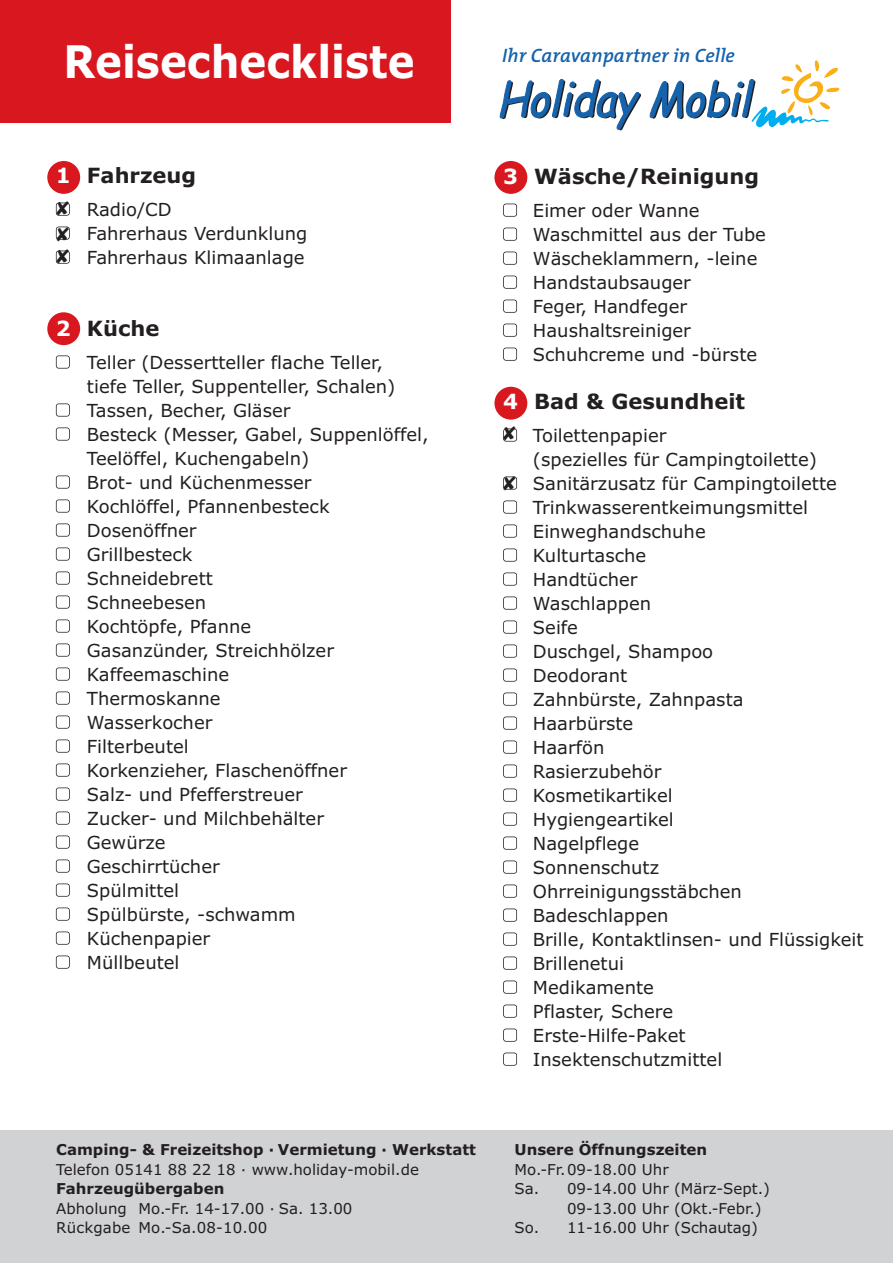
<style>
.page{position:relative;width:893px;height:1263px;background:#fff}
.page>*{position:absolute;margin:0;border:0;box-sizing:border-box;transform-origin:0 0}
.t1{font:700 45px "Verdana";color:#fff;scale:.9 1}
.t2{font:700 21px "Verdana";color:#231f20}
.t3{font:italic 600 19.5px "The Mix";letter-spacing:.005em;color:#1663ac}
.t4{font:18px/24px "Verdana";color:#231f20}
.t5{font:15px/19.5px "Verdana";color:#231f20}
.t6{font:700 15px "Verdana";color:#231f20}
.s1{color:#fff}
</style>
<div class="page">
<div style="left:47px;top:161px;width:33px;height:33px;background:#d8171f;border-radius:50%"></div>
<div style="left:494px;top:161px;width:33px;height:33px;background:#d8171f;border-radius:50%"></div>
<div style="left:494px;top:387px;width:33px;height:33px;background:#d8171f;border-radius:50%"></div>
<div style="left:47px;top:312px;width:33px;height:33px;background:#d8171f;border-radius:50%"></div>
<div style="left:0;top:1130px;width:893px;height:133px;background:#d1d2d4"></div>
<svg style="left:500px;top:79px;width:141px;height:52px"></svg>
<svg style="left:650px;top:60px;width:190px;height:68px"></svg>
<div style="left:0;top:0;width:451px;height:123px;background:#d8171f"></div>
<div style="left:56px;top:523px;width:14px;height:14px;border:2px solid #231f20;border-radius:3px"></div>
<div style="left:56px;top:955px;width:14px;height:14px;border:2px solid #231f20;border-radius:3px"></div>
<div style="left:56px;top:931px;width:14px;height:14px;border:2px solid #231f20;border-radius:3px"></div>
<div style="left:56px;top:907px;width:14px;height:14px;border:2px solid #231f20;border-radius:3px"></div>
<div style="left:56px;top:883px;width:14px;height:14px;border:2px solid #231f20;border-radius:3px"></div>
<div style="left:56px;top:859px;width:14px;height:14px;border:2px solid #231f20;border-radius:3px"></div>
<div style="left:56px;top:835px;width:14px;height:14px;border:2px solid #231f20;border-radius:3px"></div>
<div style="left:56px;top:811px;width:14px;height:14px;border:2px solid #231f20;border-radius:3px"></div>
<div style="left:56px;top:787px;width:14px;height:14px;border:2px solid #231f20;border-radius:3px"></div>
<div style="left:56px;top:763px;width:14px;height:14px;border:2px solid #231f20;border-radius:3px"></div>
<div style="left:56px;top:739px;width:14px;height:14px;border:2px solid #231f20;border-radius:3px"></div>
<div style="left:56px;top:715px;width:14px;height:14px;border:2px solid #231f20;border-radius:3px"></div>
<div style="left:56px;top:691px;width:14px;height:14px;border:2px solid #231f20;border-radius:3px"></div>
<div style="left:56px;top:667px;width:14px;height:14px;border:2px solid #231f20;border-radius:3px"></div>
<div style="left:56px;top:643px;width:14px;height:14px;border:2px solid #231f20;border-radius:3px"></div>
<div style="left:56px;top:619px;width:14px;height:14px;border:2px solid #231f20;border-radius:3px"></div>
<div style="left:56px;top:595px;width:14px;height:14px;border:2px solid #231f20;border-radius:3px"></div>
<div style="left:56px;top:571px;width:14px;height:14px;border:2px solid #231f20;border-radius:3px"></div>
<div style="left:56px;top:547px;width:14px;height:14px;border:2px solid #231f20;border-radius:3px"></div>
<div style="left:56px;top:499px;width:14px;height:14px;border:2px solid #231f20;border-radius:3px"></div>
<div style="left:56px;top:475px;width:14px;height:14px;border:2px solid #231f20;border-radius:3px"></div>
<div style="left:56px;top:427px;width:14px;height:14px;border:2px solid #231f20;border-radius:3px"></div>
<div style="left:56px;top:403px;width:14px;height:14px;border:2px solid #231f20;border-radius:3px"></div>
<div style="left:56px;top:355px;width:14px;height:14px;border:2px solid #231f20;border-radius:3px"></div>
<div style="left:56px;top:251px;width:14px;height:13px;border:2px solid #231f20;border-radius:3px"></div>
<div style="left:56px;top:227px;width:14px;height:13px;border:2px solid #231f20;border-radius:3px"></div>
<div style="left:56px;top:203px;width:14px;height:13px;border:2px solid #231f20;border-radius:3px"></div>
<div style="left:503px;top:524px;width:14px;height:14px;border:2px solid #231f20;border-radius:3px"></div>
<div style="left:503px;top:500px;width:14px;height:14px;border:2px solid #231f20;border-radius:3px"></div>
<div style="left:503px;top:476px;width:14px;height:14px;border:2px solid #231f20;border-radius:3px"></div>
<div style="left:503px;top:428px;width:14px;height:14px;border:2px solid #231f20;border-radius:3px"></div>
<div style="left:503px;top:1052px;width:14px;height:14px;border:2px solid #231f20;border-radius:3px"></div>
<div style="left:503px;top:1028px;width:14px;height:14px;border:2px solid #231f20;border-radius:3px"></div>
<div style="left:503px;top:1004px;width:14px;height:14px;border:2px solid #231f20;border-radius:3px"></div>
<div style="left:503px;top:980px;width:14px;height:14px;border:2px solid #231f20;border-radius:3px"></div>
<div style="left:503px;top:956px;width:14px;height:14px;border:2px solid #231f20;border-radius:3px"></div>
<div style="left:503px;top:932px;width:14px;height:14px;border:2px solid #231f20;border-radius:3px"></div>
<div style="left:503px;top:548px;width:14px;height:14px;border:2px solid #231f20;border-radius:3px"></div>
<div style="left:503px;top:884px;width:14px;height:14px;border:2px solid #231f20;border-radius:3px"></div>
<div style="left:503px;top:812px;width:14px;height:14px;border:2px solid #231f20;border-radius:3px"></div>
<div style="left:503px;top:908px;width:14px;height:14px;border:2px solid #231f20;border-radius:3px"></div>
<div style="left:503px;top:860px;width:14px;height:14px;border:2px solid #231f20;border-radius:3px"></div>
<div style="left:503px;top:836px;width:14px;height:14px;border:2px solid #231f20;border-radius:3px"></div>
<div style="left:503px;top:788px;width:14px;height:14px;border:2px solid #231f20;border-radius:3px"></div>
<div style="left:503px;top:764px;width:14px;height:14px;border:2px solid #231f20;border-radius:3px"></div>
<div style="left:503px;top:740px;width:14px;height:14px;border:2px solid #231f20;border-radius:3px"></div>
<div style="left:503px;top:716px;width:14px;height:14px;border:2px solid #231f20;border-radius:3px"></div>
<div style="left:503px;top:692px;width:14px;height:14px;border:2px solid #231f20;border-radius:3px"></div>
<div style="left:503px;top:668px;width:14px;height:14px;border:2px solid #231f20;border-radius:3px"></div>
<div style="left:503px;top:644px;width:14px;height:14px;border:2px solid #231f20;border-radius:3px"></div>
<div style="left:503px;top:620px;width:14px;height:14px;border:2px solid #231f20;border-radius:3px"></div>
<div style="left:503px;top:596px;width:14px;height:14px;border:2px solid #231f20;border-radius:3px"></div>
<div style="left:503px;top:300px;width:14px;height:13px;border:2px solid #231f20;border-radius:3px"></div>
<div style="left:503px;top:348px;width:14px;height:13px;border:2px solid #231f20;border-radius:3px"></div>
<div style="left:503px;top:324px;width:14px;height:13px;border:2px solid #231f20;border-radius:3px"></div>
<div style="left:503px;top:276px;width:14px;height:13px;border:2px solid #231f20;border-radius:3px"></div>
<div style="left:503px;top:252px;width:14px;height:13px;border:2px solid #231f20;border-radius:3px"></div>
<div style="left:503px;top:228px;width:14px;height:13px;border:2px solid #231f20;border-radius:3px"></div>
<div style="left:503px;top:572px;width:14px;height:14px;border:2px solid #231f20;border-radius:3px"></div>
<div style="left:503px;top:204px;width:14px;height:13px;border:2px solid #231f20;border-radius:3px"></div>
<svg style="left:57px;top:202px;width:12px;height:38px"></svg>
<svg style="left:57px;top:250px;width:12px;height:13px"></svg>
<svg style="left:504px;top:428px;width:12px;height:13px"></svg>
<svg style="left:504px;top:476px;width:12px;height:14px"></svg>
<h1 class="t1" style="left:64px;top:36px;width:391px">Reisecheckliste</h1>
<p class="t3" style="left:502px;top:49px;width:234px">Ihr Caravanpartner in Celle</p>
<p class="t2" style="left:56px;top:163px;width:142px"><span class="s1">1</span> Fahrzeug</p>
<p class="t4" style="left:87px;top:197px;width:222px">Radio/CD<br>Fahrerhaus Verdunklung<br>Fahrerhaus Klimaanlage</p>
<p class="t2" style="left:56px;top:316px;width:105px"><span class="s1">2</span> Küche</p>
<p class="t4" style="left:87px;top:350px;width:343px">Teller (Dessertteller flache Teller,<br>tiefe Teller, Suppenteller, Schalen)<br>Tassen, Becher, Gläser<br>Besteck (Messer, Gabel, Suppenlöffel,<br>Teelöffel, Kuchengabeln)<br>Brot- und Küchenmesser<br>Kochlöffel, Pfannenbesteck<br>Dosenöffner<br>Grillbesteck<br>Schneidebrett<br>Schneebesen<br>Kochtöpfe, Pfanne<br>Gasanzünder, Streichhölzer<br>Kaffeemaschine<br>Thermoskanne<br>Wasserkocher<br>Filterbeutel<br>Korkenzieher, Flaschenöffner<br>Salz- und Pfefferstreuer<br>Zucker- und Milchbehälter<br>Gewürze<br>Geschirrtücher<br>Spülmittel<br>Spülbürste, -schwamm<br>Küchenpapier<br>Müllbeutel</p>
<p class="t2" style="left:503px;top:164px;width:257px"><span class="s1">3</span> Wäsche/Reinigung</p>
<p class="t4" style="left:533px;top:198px;width:235px">Eimer oder Wanne<br>Waschmittel aus der Tube<br>Wäscheklammern, -leine<br>Handstaubsauger<br>Feger, Handfeger<br>Haushaltsreiniger<br>Schuhcreme und -bürste</p>
<p class="t2" style="left:503px;top:389px;width:243px"><span class="s1">4</span> Bad &amp; Gesundheit</p>
<p class="t4" style="left:533px;top:423px;width:332px">Toilettenpapier<br>(spezielles für Campingtoilette)<br>Sanitärzusatz für Campingtoilette<br>Trinkwasserentkeimungsmittel<br>Einweghandschuhe<br>Kulturtasche<br>Handtücher<br>Waschlappen<br>Seife<br>Duschgel, Shampoo<br>Deodorant<br>Zahnbürste, Zahnpasta<br>Haarbürste<br>Haarfön<br>Rasierzubehör<br>Kosmetikartikel<br>Hygiengeartikel<br>Nagelpflege<br>Sonnenschutz<br>Ohrreinigungsstäbchen<br>Badeschlappen<br>Brille, Kontaktlinsen- und Flüssigkeit<br>Brillenetui<br>Medikamente<br>Pflaster, Schere<br>Erste-Hilfe-Paket<br>Insektenschutzmittel</p>
<p class="t6" style="left:56px;top:1141px;width:421px">Camping- &amp; Freizeitshop · Vermietung · Werkstatt</p>
<p class="t5" style="left:56px;top:1160px;width:364px">Telefon 05141 88 22 18 · www.holiday-mobil.de</p>
<p class="t6" style="left:56px;top:1180px;width:170px">Fahrzeugübergaben</p>
<p class="t5" style="left:56px;top:1199px;width:298px">Abholung Mo.-Fr. 14-17.00 · Sa. 13.00<br>Rückgabe Mo.-Sa.08-10.00</p>
<p class="t6" style="left:514px;top:1141px;width:194px">Unsere Öffnungszeiten</p>
<p class="t5" style="left:514px;top:1160px;width:156px">Mo.-Fr.09-18.00 Uhr</p>
<p class="t5" style="left:514px;top:1179px;width:257px">Sa. 09-14.00 Uhr (März-Sept.)</p>
<p class="t5" style="left:567px;top:1199px;width:196px">09-13.00 Uhr (Okt.-Febr.)</p>
<p class="t5" style="left:514px;top:1218px;width:245px">So. 11-16.00 Uhr (Schautag)</p>
</div>
